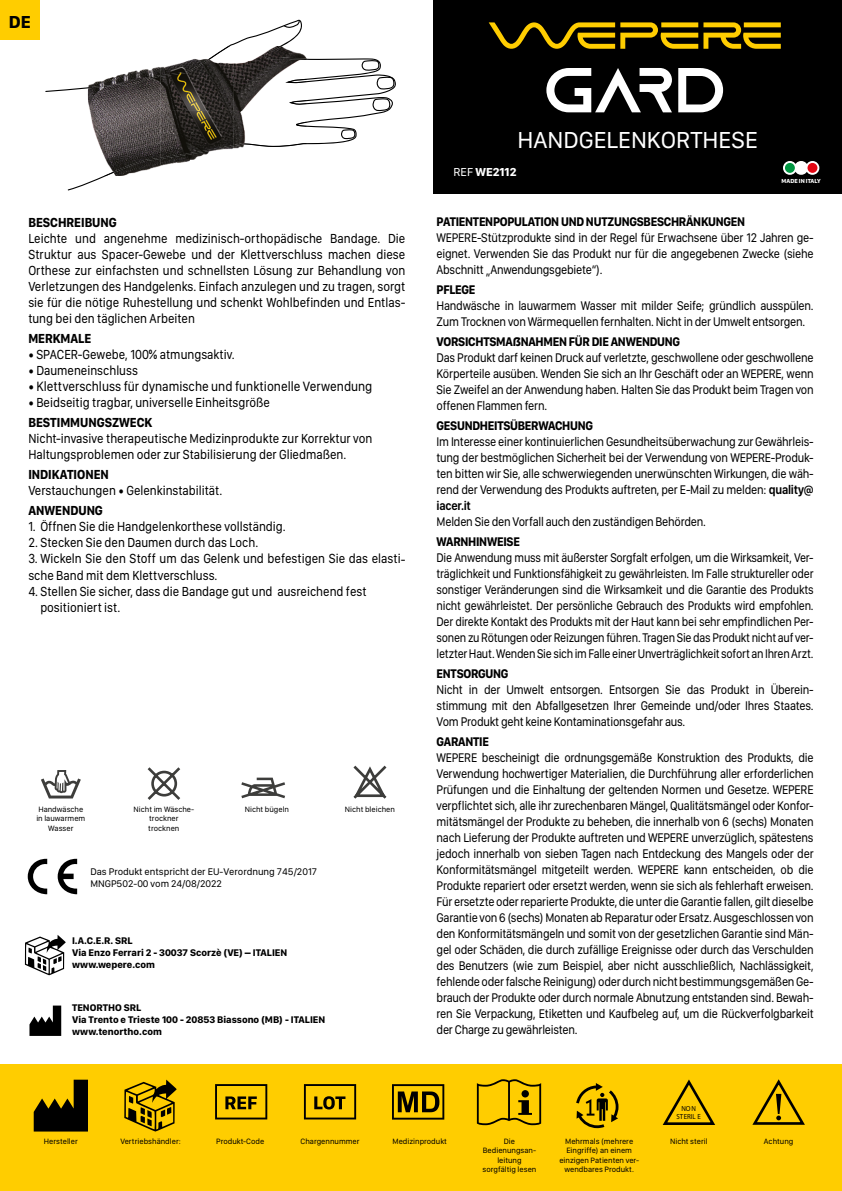
<style>
.page{position:relative;width:842px;height:1191px;background:#fff}
.page>*{position:absolute;margin:0;border:0;box-sizing:border-box;transform-origin:0 0}
.t1{font:24px "SF Compact Display";color:#fff}
.t2{font:700 18px "SF Compact Display";color:#000}
.t3{font:14px "SF Compact Display";color:#000;scale:.9 1}
.t4{font:13.6px/16px "SF Compact Display";color:#000;scale:.9 1}
.t5{font:700 13.6px "SF Compact Display";color:#000;scale:.9 1}
.t6{font:13px/16px "SF Compact Display";letter-spacing:-.02em;color:#000;text-align:justify;scale:.9 1}
.t7{font:13px/16px "SF Compact Display";letter-spacing:-.02em;color:#000;text-align:justify;scale:.88 1}
.t8{font:700 13px "SF Compact Display";letter-spacing:-.02em;color:#000;scale:.9 1}
.t9{font:700 12px "SF Compact Display";color:#fff}
.t10{font:700 10px/12px "SF Compact Display";color:#000}
.t11{font:10px/12px "SF Compact Display";color:#000}
.t12{font:8px/9.6px "SF Compact Display";color:#000;text-align:center}
.t13{font:7.4px/7.4px "Myriad Pro";color:#000;text-align:center;scale:.94 1}
.t14{font:700 6px "SF Compact Display";color:#fff}
.s1{font-weight:400}
.s2{font-weight:600}
</style>
<div class="page">
<svg style="left:45px;top:25px;width:351px;height:165px"></svg>
<svg style="left:283px;top:19px;width:112px;height:121px"></svg>
<img style="left:88px;top:46px;width:219px;height:130px">
<img style="left:88px;top:75px;width:73px;height:13px">
<img style="left:161px;top:46px;width:69px;height:31px">
<img style="left:265px;top:46px;width:42px;height:59px">
<img style="left:104px;top:158px;width:57px;height:18px">
<img style="left:161px;top:145px;width:73px;height:14px">
<img style="left:234px;top:122px;width:73px;height:25px">
<svg style="left:29px;top:1005px;width:32px;height:31px"></svg>
<svg style="left:25px;top:935px;width:41px;height:40px"></svg>
<div style="left:0;top:1064px;width:842px;height:127px;background:#ffcd00"></div>
<svg style="left:41px;top:770px;width:40px;height:28px"></svg>
<svg style="left:148px;top:767px;width:32px;height:33px"></svg>
<svg style="left:241px;top:777px;width:44px;height:21px"></svg>
<svg style="left:353px;top:765px;width:33px;height:33px"></svg>
<svg style="left:28px;top:858px;width:19px;height:36px"></svg>
<svg style="left:58px;top:858px;width:19px;height:36px"></svg>
<svg style="left:34px;top:1079px;width:54px;height:52px"></svg>
<svg style="left:124px;top:1079px;width:53px;height:52px"></svg>
<svg style="left:215px;top:1084px;width:52px;height:35px"></svg>
<svg style="left:304px;top:1084px;width:52px;height:35px"></svg>
<svg style="left:477px;top:1079px;width:64px;height:46px"></svg>
<svg style="left:576px;top:1083px;width:42px;height:45px"></svg>
<svg style="left:662px;top:1079px;width:54px;height:46px"></svg>
<svg style="left:752px;top:1079px;width:53px;height:46px"></svg>
<svg style="left:392px;top:1084px;width:52px;height:35px"></svg>
<div style="left:0;top:0;width:40px;height:40px;background:#ffcd00"></div>
<div style="left:433px;top:0;width:409px;height:194px;background:#000"></div>
<svg style="left:489px;top:22px;width:292px;height:27px"></svg>
<svg style="left:546px;top:68px;width:126px;height:44px"></svg>
<svg style="left:678px;top:68px;width:45px;height:44px"></svg>
<div style="left:783px;top:161px;width:14px;height:14px;border:4px solid #fff;border-radius:50%"></div>
<div style="left:794px;top:161px;width:14px;height:14px;border:4px solid #fff;border-radius:50%"></div>
<div style="left:805px;top:161px;width:14px;height:14px;border:4px solid #fff;border-radius:50%"></div>
<div style="left:785px;top:163px;width:10px;height:10px;background:#009641;border-radius:50%"></div>
<div style="left:796px;top:163px;width:10px;height:10px;background:#fff;border-radius:50%"></div>
<div style="left:807px;top:163px;width:10px;height:10px;background:#e30613;border-radius:50%"></div>
<h2 class="t2" style="left:9px;top:12px;width:23px">DE</h2>
<p class="t5" style="left:28px;top:214px;width:100px">BESCHREIBUNG</p>
<p class="t4" style="left:28px;top:230px;width:420px;text-align:justify">Leichte und angenehme medizinisch-orthopädische Bandage. Die Struktur aus Spacer-Gewebe und der Klettverschluss machen diese Orthese zur einfachsten und schnellsten Lösung zur Behandlung von Verletzungen des Handgelenks. Einfach anzulegen und zu tragen, sorgt sie für die nötige Ruhestellung und schenkt Wohlbefinden und Entlas&shy;tung bei den täglichen Arbeiten</p>
<p class="t5" style="left:28px;top:330px;width:72px">MERKMALE</p>
<p class="t4" style="left:28px;top:346px;width:231px">• SPACER-Gewebe, 100% atmungsaktiv.</p>
<p class="t4" style="left:28px;top:362px;width:123px">• Daumeneinschluss</p>
<p class="t3" style="left:28px;top:378px;width:384px">• Klettverschluss für dynamische und funktionelle Verwendung</p>
<p class="t4" style="left:28px;top:395px;width:270px">• Beidseitig tragbar, universelle Einheitsgröße</p>
<p class="t5" style="left:28px;top:415px;width:139px">BESTIMMUNGSZWECK</p>
<p class="t4" style="left:28px;top:431px;width:384px">Nicht-invasive therapeutische Medizinprodukte zur Korrektur von<br>Haltungsproblemen oder zur Stabilisierung der Gliedmaßen.</p>
<p class="t5" style="left:28px;top:467px;width:91px">INDIKATIONEN</p>
<p class="t4" style="left:28px;top:483px;width:217px">Verstauchungen • Gelenkinstabilität.</p>
<p class="t5" style="left:28px;top:503px;width:84px">ANWENDUNG</p>
<p class="t4" style="left:28px;top:519px;width:287px">1. Öffnen Sie die Handgelenkorthese vollständig.</p>
<p class="t4" style="left:28px;top:535px;width:257px">2. Stecken Sie den Daumen durch das Loch.</p>
<p class="t4" style="left:28px;top:551px;width:420px">3. Wickeln Sie den Stoff um das Gelenk und befestigen Sie das elasti&shy;sche Band mit dem Klettverschluss.</p>
<p class="t4" style="left:40px;top:583px;width:364px;text-indent:-12px">4. Stellen Sie sicher, dass die Bandage gut und ausreichend fest positioniert ist.</p>
<p class="t12" style="left:36px;top:804px;width:51px">Handwäsche in lauwarmem<br>Wasser</p>
<p class="t12" style="left:134px;top:804px;width:62px">Nicht im Wäsche&shy;trockner trocknen</p>
<p class="t12" style="left:245px;top:804px;width:46px">Nicht bügeln</p>
<p class="t12" style="left:345px;top:804px;width:52px">Nicht bleichen</p>
<p class="t11" style="left:90px;top:865px;width:228px">Das Produkt entspricht der EU-Verordnung 745/2017<br>MNGP502-00 vom 24/08/2022</p>
<p class="t10" style="left:72px;top:934px;width:217px">I.A.C.E.R. SRL<br>Via Enzo Ferrari 2 - 30037 Scorzè (VE) – ITALIEN www.wepere.com</p>
<p class="t10" style="left:72px;top:1001px;width:255px">TENORTHO SRL<br>Via Trento e Trieste 100 - 20853 Biassono (MB) - ITALIEN www.tenortho.com</p>
<h1 class="t1" style="left:518px;top:126px;width:242px">HANDGELENKORTHESE</h1>
<p class="t9" style="left:453px;top:165px;width:64px"><span class="s1">REF</span> WE2112</p>
<p class="t14" style="left:782px;top:178px;width:41px">MADE IN ITALY</p>
<p class="t8" style="left:437px;top:214px;width:344px">PATIENTENPOPULATION UND NUTZUNGSBESCHRÄNKUNGEN</p>
<p class="t6" style="left:437px;top:229px;width:420px">WEPERE-Stützprodukte sind in der Regel für Erwachsene über 12 Jahren ge&shy;eignet. Verwenden Sie das Produkt nur für die angegebenen Zwecke (siehe Abschnitt „Anwendungsgebiete“).</p>
<p class="t8" style="left:437px;top:282px;width:45px">PFLEGE</p>
<p class="t6" style="left:437px;top:297px;width:420px">Handwäsche in lauwarmem Wasser mit milder Seife; gründlich ausspülen.<br>Zum Trocknen von Wärmequellen fernhalten. Nicht in der Umwelt entsorgen.</p>
<p class="t8" style="left:437px;top:334px;width:272px">VORSICHTSMAẞNAHMEN FÜR DIE ANWENDUNG</p>
<p class="t6" style="left:437px;top:349px;width:420px">Das Produkt darf keinen Druck auf verletzte, geschwollene oder geschwollene Körperteile ausüben. Wenden Sie sich an Ihr Geschäft oder an WEPERE, wenn Sie Zweifel an der Anwendung haben. Halten Sie das Produkt beim Tragen von offenen Flammen fern.</p>
<p class="t8" style="left:437px;top:418px;width:175px">GESUNDHEITSÜBERWACHUNG</p>
<p class="t6" style="left:437px;top:433px;width:420px">Im Interesse einer kontinuierlichen Gesundheitsüberwachung zur Gewährleis&shy;tung der bestmöglichen Sicherheit bei der Verwendung von WEPERE-Produk&shy;ten bitten wir Sie, alle schwerwiegenden unerwünschten Wirkungen, die wäh&shy;rend der Verwendung des Produkts auftreten, per E-Mail zu melden: <span class="s2">quality@ iacer.it</span></p>
<p class="t6" style="left:437px;top:513px;width:301px">Melden Sie den Vorfall auch den zuständigen Behörden.</p>
<p class="t8" style="left:437px;top:534px;width:94px">WARNHINWEISE</p>
<p class="t7" style="left:437px;top:549px;width:430px">Die Anwendung muss mit äußerster Sorgfalt erfolgen, um die Wirksamkeit, Ver&shy;träglichkeit und Funktionsfähigkeit zu gewährleisten. Im Falle struktureller oder sonstiger Veränderungen sind die Wirksamkeit und die Garantie des Produkts nicht gewährleistet. Der persönliche Gebrauch des Produkts wird empfohlen.<br>Der direkte Kontakt des Produkts mit der Haut kann bei sehr empfindlichen Per&shy;sonen zu Rötungen oder Reizungen führen. Tragen Sie das Produkt nicht auf ver&shy;letzter Haut. Wenden Sie sich im Falle einer Unverträglichkeit sofort an Ihren Arzt.</p>
<p class="t8" style="left:437px;top:666px;width:81px">ENTSORGUNG</p>
<p class="t6" style="left:437px;top:681px;width:420px">Nicht in der Umwelt entsorgen. Entsorgen Sie das Produkt in Überein&shy;stimmung mit den Abfallgesetzen Ihrer Gemeinde und/oder Ihres Staates.<br>Vom Produkt geht keine Kontaminationsgefahr aus.</p>
<p class="t8" style="left:437px;top:734px;width:60px">GARANTIE</p>
<p class="t6" style="left:437px;top:749px;width:420px">WEPERE bescheinigt die ordnungsgemäße Konstruktion des Produkts, die Verwendung hochwertiger Materialien, die Durchführung aller erforderlichen Prüfungen und die Einhaltung der geltenden Normen und Gesetze. WEPERE verpflichtet sich, alle ihr zurechenbaren Mängel, Qualitätsmängel oder Konfor&shy;mitätsmängel der Produkte zu beheben, die innerhalb von 6 (sechs) Monaten nach Lieferung der Produkte auftreten und WEPERE unverzüglich, spätestens jedoch innerhalb von sieben Tagen nach Entdeckung des Mangels oder der Konformitätsmängel mitgeteilt werden. WEPERE kann entscheiden, ob die Produkte repariert oder ersetzt werden, wenn sie sich als fehlerhaft erweisen.<br>Für ersetzte oder reparierte Produkte, die unter die Garantie fallen, gilt dieselbe Garantie von 6 (sechs) Monaten ab Reparatur oder Ersatz. Ausgeschlossen von den Konformitätsmängeln und somit von der gesetzlichen Garantie sind Män&shy;gel oder Schäden, die durch zufällige Ereignisse oder durch das Verschulden des Benutzers (wie zum Beispiel, aber nicht ausschließlich, Nachlässigkeit, fehlende oder falsche Reinigung) oder durch nicht bestimmungsgemäßen Ge&shy;brauch der Produkte oder durch normale Abnutzung entstanden sind. Bewah&shy;ren Sie Verpackung, Etiketten und Kaufbeleg auf, um die Rückverfolgbarkeit der Charge zu gewährleisten.</p>
<p class="t13" style="left:676px;top:1104px;width:27px">NON<br>STERIL E</p>
<p class="t12" style="left:44px;top:1136px;width:35px">Hersteller</p>
<p class="t12" style="left:120px;top:1136px;width:62px">Vertriebshändler:</p>
<p class="t12" style="left:216px;top:1136px;width:50px">Produkt-Code</p>
<p class="t12" style="left:301px;top:1136px;width:60px">Chargennummer</p>
<p class="t12" style="left:483px;top:1136px;width:55px">Die<br>Bedienungsan&shy;leitung sorgfältig lesen</p>
<p class="t12" style="left:559px;top:1136px;width:81px">Mehrmals (mehrere<br>Eingriffe) an einem einzigen Patienten ver&shy;wendbares Produkt.</p>
<p class="t12" style="left:392px;top:1136px;width:56px">Medizinprodukt</p>
<p class="t12" style="left:670px;top:1136px;width:39px">Nicht steril</p>
<p class="t12" style="left:764px;top:1136px;width:31px">Achtung</p>
</div>
